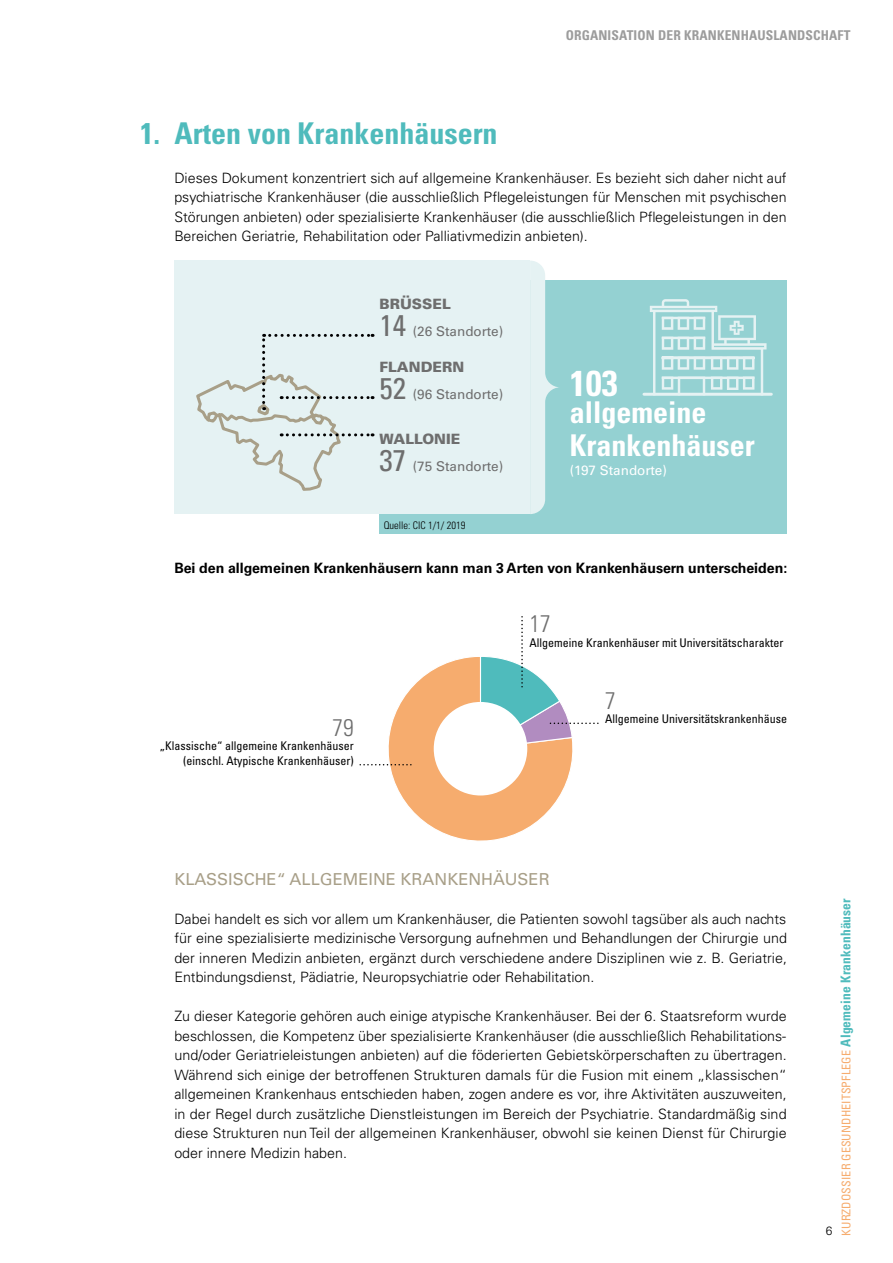
<style>
.page{position:relative;width:893px;height:1263px;background:#fff}
.page>*{position:absolute;margin:0;border:0;box-sizing:border-box;transform-origin:0 0}
.t1{font:700 condensed 36px "Univers LT Std";color:#fff}
.t2{font:700 condensed 30px "Univers LT Std";color:#4fbbbc}
.t3{font:700 condensed 30px/33px "Univers LT Std";color:#fff}
.t4{font:condensed 30px "Univers LT Std";color:#6e6e6e}
.t5{font:300 condensed 24px "Univers LT Std";color:#6e6e6e}
.t6{font:16.5px "Univers LT Std";color:#a89f88}
.t7{font:300 14.25px/19.5px "Univers LT Std";color:#000;text-align:justify}
.t8{font:700 14.25px "Univers LT Std";color:#000}
.t9{font:900 14.25px "Univers LT Std";color:#6e6e6e}
.t10{font:13.5px "Univers LT Std";color:#6e6e6e}
.t11{font:700 condensed 13.5px "Univers LT Std";color:#9c9c9c}
.t12{font:13.5px "Univers LT Std";color:#fff}
.t13{font:condensed 12px/14.4px "Univers LT Std";color:#000;text-align:right}
.t14{font:condensed 12px "Univers LT Std";letter-spacing:.01em;color:#f6ac6e}
.t15{font:300 12px "Univers LT Std";color:#000}
.t16{font:300 condensed 10.5px "Univers LT Std";color:#000}
.s1{font-weight:700;font-size:13.5px;color:#4fbbbc}
</style>
<div class="page">
<div style="left:379px;top:280px;width:408px;height:254px;background:#94d1d2"></div>
<svg style="left:530px;top:261px;width:29px;height:253px"></svg>
<div style="left:174px;top:261px;width:356px;height:253px;background:#e5f2f3"></div>
<svg style="left:360px;top:617px;width:239px;height:224px"></svg>
<svg style="left:196px;top:334px;width:177px;height:157px"></svg>
<hr style="left:644px;top:393px;width:127px;height:3px;background:#e5f2f3">
<svg style="left:650px;top:299px;width:116px;height:94px"></svg>
<p class="t11" style="left:566px;top:26px;width:17px">Organisation</p>
<p class="t11" style="left:658px;top:26px;width:9px">der</p>
<p class="t11" style="left:684px;top:26px;width:17px">Krankenhauslandschaft</p>
<h2 class="t2" style="left:140px;top:114px;width:359px">1. Arten von Krankenhäusern</h2>
<p class="t7" style="left:174px;top:168px;width:614px">Dieses Dokument konzentriert sich auf allgemeine Krankenhäuser. Es bezieht sich daher nicht auf psychiatrische Krankenhäuser (die ausschließlich Pflegeleistungen für Menschen mit psychischen Störungen anbieten) oder spezialisierte Krankenhäuser (die ausschließlich Pflegeleistungen in den Bereichen Geriatrie, Rehabilitation oder Palliativmedizin anbieten).</p>
<p class="t9" style="left:379px;top:295px;width:73px">BRÜSSEL</p>
<h2 class="t4" style="left:379px;top:307px;width:28px">14</h2>
<p class="t10" style="left:413px;top:324px;width:92px">(26 Standorte)</p>
<p class="t9" style="left:379px;top:358px;width:86px">FLANDERN</p>
<h2 class="t4" style="left:379px;top:369px;width:28px">52</h2>
<p class="t10" style="left:413px;top:386px;width:92px">(96 Standorte)</p>
<p class="t9" style="left:379px;top:430px;width:82px">WALLONIE</p>
<h2 class="t4" style="left:379px;top:441px;width:28px">37</h2>
<p class="t10" style="left:413px;top:458px;width:92px">(75 Standorte)</p>
<p class="t16" style="left:384px;top:519px;width:83px">Quelle: CIC 1/1/ 2019</p>
<h1 class="t1" style="left:570px;top:361px;width:49px">103</h1>
<h2 class="t3" style="left:570px;top:395px;width:186px">allgemeine<br>Krankenhäuser</h2>
<p class="t12" style="left:570px;top:462px;width:99px">(197 Standorte)</p>
<p class="t8" style="left:174px;top:559px;width:614px">Bei den allgemeinen Krankenhäusern kann man 3 Arten von Krankenhäusern unterscheiden:</p>
<h3 class="t5" style="left:332px;top:713px;width:23px">79</h3>
<p class="t13" style="left:160px;top:739px;width:195px">„Klassische“ allgemeine Krankenhäuser (einschl. Atypische Krankenhäuser)</p>
<h3 class="t5" style="left:529px;top:609px;width:23px">17</h3>
<p class="t13" style="left:529px;top:635px;width:255px">Allgemeine Krankenhäuser mit Universitätscharakter</p>
<h3 class="t5" style="left:605px;top:686px;width:12px">7</h3>
<p class="t13" style="left:605px;top:712px;width:187px">Allgemeine Universitätskrankenhäuser</p>
<p class="t6" style="left:174px;top:869px;width:377px">KLASSISCHE“ ALLGEMEINE KRANKENHÄUSER</p>
<p class="t7" style="left:174px;top:909px;width:614px">Dabei handelt es sich vor allem um Krankenhäuser, die Patienten sowohl tagsüber als auch nachts für eine spezialisierte medizinische Versorgung aufnehmen und Behandlungen der Chirurgie und der inneren Medizin anbieten, ergänzt durch verschiedene andere Disziplinen wie z. B. Geriatrie, Entbindungsdienst, Pädiatrie, Neuropsychiatrie oder Rehabilitation.</p>
<p class="t7" style="left:174px;top:1006px;width:614px">Zu dieser Kategorie gehören auch einige atypische Krankenhäuser. Bei der 6. Staatsreform wurde beschlossen, die Kompetenz über spezialisierte Krankenhäuser (die ausschließlich Rehabilitations&shy;und/oder Geriatrieleistungen anbieten) auf die föderierten Gebietskörperschaften zu übertragen.<br>Während sich einige der betroffenen Strukturen damals für die Fusion mit einem „klassischen“ allgemeinen Krankenhaus entschieden haben, zogen andere es vor, ihre Aktivitäten auszuweiten, in der Regel durch zusätzliche Dienstleistungen im Bereich der Psychiatrie. Standardmäßig sind diese Strukturen nun Teil der allgemeinen Krankenhäuser, obwohl sie keinen Dienst für Chirurgie oder innere Medizin haben.</p>
<p class="t15" style="left:826px;top:1223px;width:8px">6</p>
<p class="t14" style="left:839px;top:1236px;width:339px;rotate:-90deg">KURZDOSSIER GESUNDHEITSPFLEGE <span class="s1">Algemeine Krankenhäuser</span></p>
</div>
